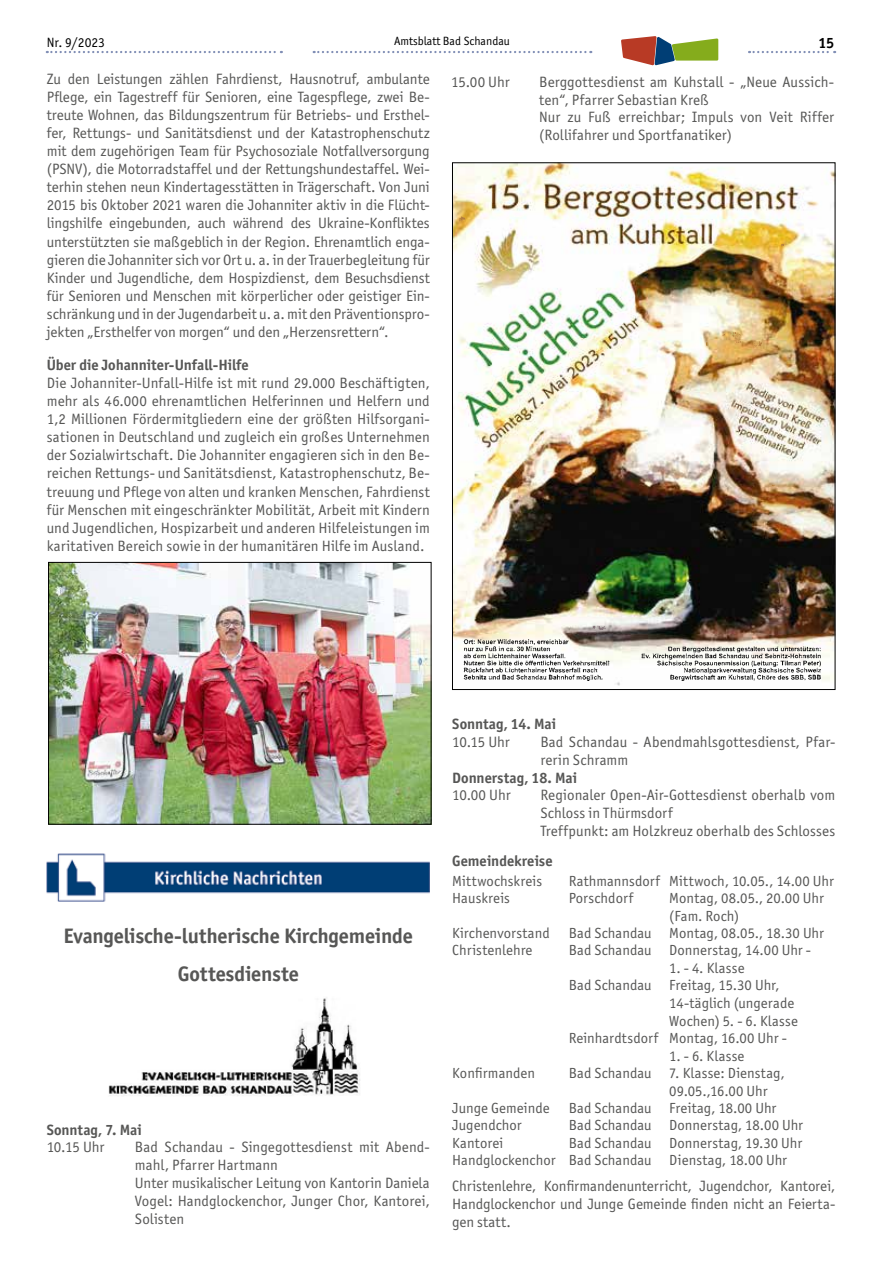
<style>
.page{position:relative;width:881px;height:1263px;background:#fff}
.page>*{position:absolute;margin:0;border:0;box-sizing:border-box;transform-origin:0 0}
.t1{font:700 21px "Rcmyln Officina San ITC";letter-spacing:-.01em;color:#575756}
.t2{font:700 21px "Officina San ITC";letter-spacing:-.005em;color:#575756}
.t3{font:15px/18.1px "Officina San ITC";letter-spacing:.005em;color:#575756}
.t4{font:700 15px "Officina San ITC";color:#575756}
.t5{font:700 15px "Officina San ITC";color:#000}
.t6{font:14.7px/17.7px "Officina San ITC";letter-spacing:.005em;color:#575756}
.t7{font:13.5px "Officina San ITC";color:#000}
.t8{font:12px "Officina San ITC";color:#000}
</style>
<div class="page">
<svg style="left:313px;top:51px;width:278px;height:2px"></svg>
<svg style="left:47px;top:51px;width:235px;height:2px"></svg>
<svg style="left:748px;top:51px;width:86px;height:2px"></svg>
<svg style="left:621px;top:36px;width:97px;height:29px"></svg>
<img style="left:50px;top:564px;width:379px;height:258px">
<div style="left:48px;top:562px;width:383px;height:262px;border:1px solid #000"></div>
<img style="left:47px;top:853px;width:382px;height:49px">
<img style="left:108px;top:998px;width:252px;height:98px">
<img style="left:454px;top:165px;width:379px;height:521px">
<img style="left:460px;top:216px;width:323px;height:271px">
<svg style="left:703px;top:336px;width:4px;height:10px"></svg>
<img style="left:589px;top:625px;width:16px;height:4px">
<img style="left:463px;top:640px;width:357px;height:41px">
<p class="t7" style="left:47px;top:34px;width:60px">Nr. 9/2023</p>
<p class="t8" style="left:394px;top:34px;width:117px">Amtsblatt Bad Schandau</p>
<p class="t5" style="left:818px;top:34px;width:17px">15</p>
<p class="t3" style="left:47px;top:70px;width:384px;text-align:justify">Zu den Leistungen zählen Fahrdienst, Hausnotruf, ambulante Pflege, ein Tagestreff für Senioren, eine Tagespflege, zwei Be&shy;treute Wohnen, das Bildungszentrum für Betriebs- und Ersthel&shy;fer, Rettungs- und Sanitätsdienst und der Katastrophenschutz mit dem zugehörigen Team für Psychosoziale Notfallversorgung (PSNV), die Motorradstaffel und der Rettungshundestaffel. Wei&shy;terhin stehen neun Kindertagesstätten in Trägerschaft. Von Juni 2015 bis Oktober 2021 waren die Johanniter aktiv in die Flücht&shy;lingshilfe eingebunden, auch während des Ukraine-Konfliktes unterstützten sie maßgeblich in der Region. Ehrenamtlich enga&shy;gieren die Johanniter sich vor Ort u. a. in der Trauerbegleitung für Kinder und Jugendliche, dem Hospizdienst, dem Besuchsdienst für Senioren und Menschen mit körperlicher oder geistiger Ein&shy;schränkung und in der Jugendarbeit u. a. mit den Präventionspro&shy;jekten „Ersthelfer von morgen“ und den „Herzensrettern“.</p>
<p class="t4" style="left:47px;top:356px;width:203px">Über die Johanniter-Unfall-Hilfe</p>
<p class="t3" style="left:47px;top:374px;width:384px;text-align:justify">Die Johanniter-Unfall-Hilfe ist mit rund 29.000 Beschäftigten, mehr als 46.000 ehrenamtlichen Helferinnen und Helfern und 1,2 Millionen Fördermitgliedern eine der größten Hilfsorgani&shy;sationen in Deutschland und zugleich ein großes Unternehmen der Sozialwirtschaft. Die Johanniter engagieren sich in den Be&shy;reichen Rettungs- und Sanitätsdienst, Katastrophenschutz, Be&shy;treuung und Pflege von alten und kranken Menschen, Fahrdienst für Menschen mit eingeschränkter Mobilität, Arbeit mit Kindern und Jugendlichen, Hospizarbeit und anderen Hilfeleistungen im karitativen Bereich sowie in der humanitären Hilfe im Ausland.</p>
<p class="t3" style="left:451px;top:73px;width:60px">15.00 Uhr</p>
<p class="t3" style="left:539px;top:73px;width:296px">Berggottesdienst am Kuhstall - „Neue Aussich&shy;ten“, Pfarrer Sebastian Kreß<br>Nur zu Fuß erreichbar; Impuls von Veit Riffer (Rollifahrer und Sportfanatiker)</p>
<h1 class="t1" style="left:64px;top:922px;width:350px">Evangelische-lutherische Kirchgemeinde</h1>
<h1 class="t2" style="left:178px;top:961px;width:123px">Gottesdienste</h1>
<p class="t4" style="left:47px;top:1120px;width:96px">Sonntag, 7. Mai</p>
<p class="t3" style="left:47px;top:1138px;width:59px">10.15 Uhr</p>
<p class="t3" style="left:135px;top:1138px;width:296px">Bad Schandau - Singegottesdienst mit Abend&shy;mahl, Pfarrer Hartmann<br>Unter musikalischer Leitung von Kantorin Daniela Vogel: Handglockenchor, Junger Chor, Kantorei, Solisten</p>
<p class="t4" style="left:452px;top:715px;width:105px">Sonntag, 14. Mai</p>
<p class="t3" style="left:452px;top:732px;width:59px">10.15 Uhr</p>
<p class="t3" style="left:540px;top:733px;width:296px">Bad Schandau - Abendmahlsgottesdienst, Pfar&shy;rerin Schramm</p>
<p class="t4" style="left:452px;top:768px;width:126px">Donnerstag, 18. Mai</p>
<p class="t3" style="left:452px;top:786px;width:60px">10.00 Uhr</p>
<p class="t3" style="left:540px;top:786px;width:296px">Regionaler Open-Air-Gottesdienst oberhalb vom<br>Schloss in Thürmsdorf<br>Treffpunkt: am Holzkreuz oberhalb des Schlosses</p>
<p class="t4" style="left:452px;top:851px;width:102px">Gemeindekreise</p>
<p class="t6" style="left:452px;top:872px;width:91px">Mittwochskreis</p>
<p class="t6" style="left:568px;top:872px;width:266px">Rathmannsdorf Mittwoch, 10.05., 14.00 Uhr</p>
<p class="t6" style="left:452px;top:889px;width:59px">Hauskreis</p>
<p class="t6" style="left:568px;top:889px;width:66px">Porschdorf</p>
<p class="t6" style="left:669px;top:889px;width:156px">Montag, 08.05., 20.00 Uhr (Fam. Roch)</p>
<p class="t6" style="left:452px;top:924px;width:99px">Kirchenvorstand</p>
<p class="t6" style="left:568px;top:924px;width:257px">Bad Schandau Montag, 08.05., 18.30 Uhr</p>
<p class="t6" style="left:452px;top:941px;width:82px">Christenlehre</p>
<p class="t6" style="left:568px;top:941px;width:244px">Bad Schandau Donnerstag, 14.00 Uhr -</p>
<p class="t6" style="left:669px;top:959px;width:77px">1. - 4. Klasse</p>
<p class="t6" style="left:568px;top:976px;width:212px">Bad Schandau Freitag, 15.30 Uhr,</p>
<p class="t6" style="left:669px;top:994px;width:126px">14-täglich (ungerade</p>
<p class="t6" style="left:669px;top:1012px;width:130px">Wochen) 5. - 6. Klasse</p>
<p class="t6" style="left:568px;top:1029px;width:219px">Reinhardtsdorf Montag, 16.00 Uhr -</p>
<p class="t6" style="left:669px;top:1047px;width:77px">1. - 6. Klasse</p>
<p class="t6" style="left:452px;top:1064px;width:84px">Konfirmanden</p>
<p class="t6" style="left:669px;top:1064px;width:117px;text-indent:-100px">Bad Schandau 7. Klasse: Dienstag,<br>09.05.,16.00 Uhr</p>
<p class="t6" style="left:452px;top:1099px;width:99px">Junge Gemeinde</p>
<p class="t6" style="left:568px;top:1099px;width:209px">Bad Schandau Freitag, 18.00 Uhr</p>
<p class="t6" style="left:452px;top:1116px;width:71px">Jugendchor</p>
<p class="t6" style="left:568px;top:1116px;width:236px">Bad Schandau Donnerstag, 18.00 Uhr</p>
<p class="t6" style="left:452px;top:1134px;width:53px">Kantorei</p>
<p class="t6" style="left:452px;top:1134px;width:351px;line-height:17.2px;text-indent:116px">Bad Schandau Donnerstag, 19.30 Uhr<br>Handglockenchor Bad Schandau Dienstag, 18.00 Uhr</p>
<p class="t3" style="left:452px;top:1176px;width:384px;text-align:justify">Christenlehre, Konfirmandenunterricht, Jugendchor, Kantorei, Handglockenchor und Junge Gemeinde finden nicht an Feierta&shy;gen statt.</p>
</div>
